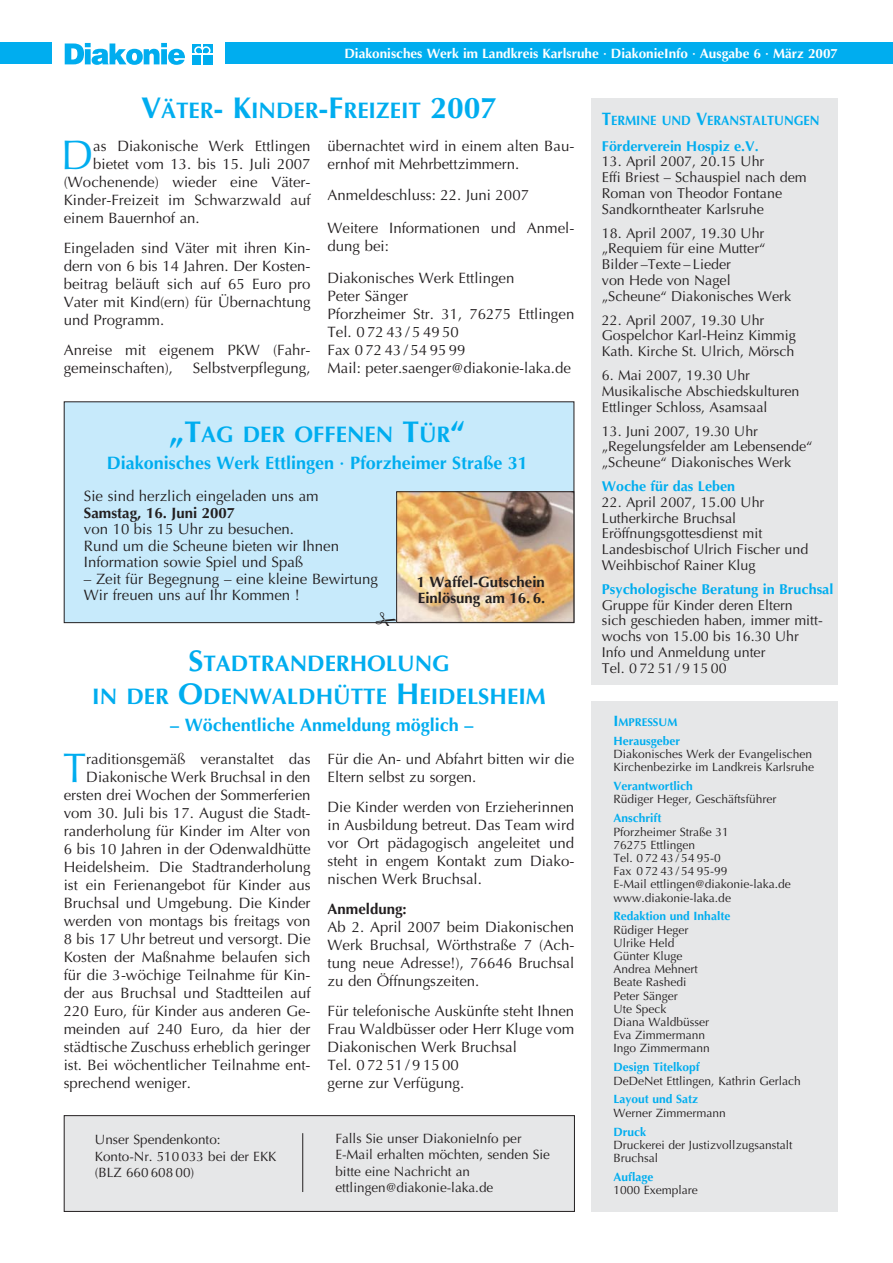
<style>
.page{position:relative;width:893px;height:1263px;background:#fff}
.page>*{position:absolute;margin:0;border:0;box-sizing:border-box;transform-origin:0 0}
.t1{font:41.4px "Optima";color:#00adef}
.t2{font:700 22.5px/33px "Optima";color:#00adef;text-align:center}
.t3{font:700 18px "Optima";color:#00adef}
.t4{font:15px/18px "Optima";color:#231f20}
.t5{font:700 15px/15.6px "Optima";color:#231f20}
.t6{font:14.25px/15.8px "Optima";color:#231f20}
.t7{font:700 14.25px "Optima";color:#00adef}
.t8{font:13.5px/16.5px "Optima";color:#231f20}
.t9{font:700 13.5px "Optima";color:#fff}
.t10{font:700 13.5px "Optima";color:#00adef;scale:.93 1}
.t11{font:12px/13.2px "Optima";color:#231f20}
.t12{font:700 12px "Optima";color:#00adef}
.t13{font:700 11.25px "Optima";color:#00adef}
.s1{font-size:30px}
.s2{font-size:18px}
.s3{font-size:15px}
</style>
<div class="page">
<div style="left:225px;top:43px;width:667px;height:21px;background:#00adef"></div>
<svg style="left:65px;top:43px;width:120px;height:22px"></svg>
<svg style="left:192px;top:44px;width:21px;height:20px"></svg>
<hr style="left:192px;top:53px;width:21px;height:2px;background:#fff">
<svg style="left:196px;top:44px;width:13px;height:21px"></svg>
<div style="left:0;top:43px;width:51px;height:21px;background:#00adef"></div>
<div style="left:591px;top:98px;width:247px;height:587px;background:#e6e7e8"></div>
<div style="left:64px;top:402px;width:510px;height:221px;background:#c7eafb"></div>
<img style="left:398px;top:493px;width:174px;height:128px">
<div style="left:396px;top:491px;width:178px;height:132px;border:1px solid #231f20"></div>
<div style="left:591px;top:702px;width:247px;height:510px;background:#e6e7e8"></div>
<div style="left:64px;top:1116px;width:510px;height:95px;background:#e6e7e8"></div>
<div style="left:64px;top:1115px;width:510px;height:97px;border:1px solid #231f20"></div>
<hr style="left:302px;top:1133px;width:1px;height:59px;background:#231f20">
<svg style="left:375px;top:622px;width:21px;height:2px"></svg>
<p class="t9" style="left:344px;top:48px;width:495px">Diakonisches Werk im Landkreis Karlsruhe · DiakonieInfo · Ausgabe 6 · März 2007</p>
<h2 class="t2" style="left:141px;top:96px;width:357px"><span class="s1">V</span>ÄTER<span class="s1">- K</span>INDER<span class="s1">-F</span>REIZEIT <span class="s1">2007</span></h2>
<h1 class="t1" style="left:61px;top:137px;width:34px">D</h1>
<p class="t4" style="left:93px;top:138px;width:219px">as Diakonische Werk Ettlingen</p>
<p class="t4" style="left:93px;top:156px;width:219px">bietet vom 13. bis 15. Juli 2007</p>
<p class="t4" style="left:64px;top:174px;width:248px">(Wochenende) wieder eine Väter-</p>
<p class="t4" style="left:64px;top:192px;width:248px">Kinder-Freizeit im Schwarzwald auf</p>
<p class="t4" style="left:64px;top:210px;width:137px">einem Bauernhof an.</p>
<p class="t4" style="left:64px;top:240px;width:248px;text-align:justify">Eingeladen sind Väter mit ihren Kin&shy;dern von 6 bis 14 Jahren. Der Kosten&shy;beitrag beläuft sich auf 65 Euro pro Vater mit Kind(ern) für Übernachtung und Programm.</p>
<p class="t4" style="left:64px;top:342px;width:248px">Anreise mit eigenem PKW (Fahr&shy;gemeinschaften),</p>
<p class="t4" style="left:193px;top:360px;width:119px">Selbstverpflegung,</p>
<p class="t4" style="left:327px;top:138px;width:248px">übernachtet wird in einem alten Bau&shy;ernhof mit Mehrbettzimmern.</p>
<p class="t4" style="left:327px;top:187px;width:203px">Anmeldeschluss: 22. Juni 2007</p>
<p class="t4" style="left:327px;top:220px;width:248px">Weitere Informationen und Anmel&shy;dung bei:</p>
<p class="t4" style="left:327px;top:270px;width:248px">Diakonisches Werk Ettlingen<br>Peter Sänger<br>Pforzheimer Str. 31, 76275 Ettlingen<br>Tel. 0 72 43 / 5 49 50<br>Fax 0 72 43 / 54 95 99<br>Mail: peter.saenger@diakonie-laka.de</p>
<h2 class="t2" style="left:169px;top:420px;width:297px"><span class="s1">„T</span>AG DER OFFENEN <span class="s1">T</span>ÜR<span class="s1">“</span></h2>
<p class="t3" style="left:107px;top:456px;width:422px">Diakonisches Werk Ettlingen · Pforzheimer Straße 31</p>
<p class="t4" style="left:84px;top:489px;width:236px">Sie sind herzlich eingeladen uns am</p>
<p class="t5" style="left:84px;top:506px;width:153px">Samstag, 16. Juni 2007</p>
<p class="t4" style="left:84px;top:522px;width:257px;line-height:16.5px">von 10 bis 15 Uhr zu besuchen.<br>Rund um die Scheune bieten wir Ihnen<br>Information sowie Spiel und Spaß</p>
<p class="t4" style="left:84px;top:572px;width:295px;line-height:16.5px">– Zeit für Begegnung – eine kleine Bewirtung<br>Wir freuen uns auf Ihr Kommen !</p>
<p class="t5" style="left:416px;top:576px;width:130px">1 Waffel-Gutschein<br>Einlösung am 16. 6.</p>
<h2 class="t2" style="left:92px;top:649px;width:455px"><span class="s1">S</span>TADTRANDERHOLUNG<br>IN DER <span class="s1">O</span>DENWALDHÜTTE <span class="s1">H</span>EIDELSHEIM</h2>
<p class="t3" style="left:170px;top:718px;width:305px">– Wöchentliche Anmeldung möglich –</p>
<h1 class="t1" style="left:63px;top:751px;width:25px">T</h1>
<p class="t4" style="left:86px;top:751px;width:226px">raditionsgemäß veranstaltet das</p>
<p class="t4" style="left:86px;top:769px;width:226px">Diakonische Werk Bruchsal in den</p>
<p class="t4" style="left:64px;top:787px;width:248px">ersten drei Wochen der Sommerferien</p>
<p class="t4" style="left:64px;top:805px;width:248px">vom 30. Juli bis 17. August die Stadt-</p>
<p class="t4" style="left:64px;top:823px;width:248px">randerholung für Kinder im Alter von</p>
<p class="t4" style="left:64px;top:841px;width:248px">6 bis 10 Jahren in der Odenwaldhütte</p>
<p class="t4" style="left:64px;top:859px;width:248px">Heidelsheim. Die Stadtranderholung</p>
<p class="t4" style="left:64px;top:877px;width:248px">ist ein Ferienangebot für Kinder aus</p>
<p class="t4" style="left:64px;top:895px;width:248px">Bruchsal und Umgebung. Die Kinder</p>
<p class="t4" style="left:64px;top:913px;width:248px">werden von montags bis freitags von</p>
<p class="t4" style="left:64px;top:931px;width:248px">8 bis 17 Uhr betreut und versorgt. Die</p>
<p class="t4" style="left:64px;top:949px;width:248px">Kosten der Maßnahme belaufen sich</p>
<p class="t4" style="left:64px;top:967px;width:248px">für die 3-wöchige Teilnahme für Kin-</p>
<p class="t4" style="left:64px;top:985px;width:248px">der aus Bruchsal und Stadtteilen auf</p>
<p class="t4" style="left:64px;top:1003px;width:248px">220 Euro, für Kinder aus anderen Ge-</p>
<p class="t4" style="left:64px;top:1021px;width:248px">meinden auf 240 Euro, da hier der</p>
<p class="t4" style="left:64px;top:1039px;width:248px">städtische Zuschuss erheblich geringer</p>
<p class="t4" style="left:64px;top:1057px;width:248px">ist. Bei wöchentlicher Teilnahme ent-</p>
<p class="t4" style="left:64px;top:1075px;width:129px">sprechend weniger.</p>
<p class="t4" style="left:327px;top:751px;width:248px">Für die An- und Abfahrt bitten wir die<br>Eltern selbst zu sorgen.</p>
<p class="t4" style="left:327px;top:799px;width:248px;text-align:justify">Die Kinder werden von Erzieherinnen in Ausbildung betreut. Das Team wird vor Ort pädagogisch angeleitet und steht in engem Kontakt zum Diako&shy;nischen Werk Bruchsal.</p>
<p class="t5" style="left:327px;top:903px;width:81px">Anmeldung:</p>
<p class="t4" style="left:327px;top:919px;width:248px;text-align:justify">Ab 2. April 2007 beim Diakonischen Werk Bruchsal, Wörthstraße 7 (Ach&shy;tung neue Adresse!), 76646 Bruchsal zu den Öffnungszeiten.</p>
<p class="t4" style="left:327px;top:1003px;width:248px">Für telefonische Auskünfte steht Ihnen<br>Frau Waldbüsser oder Herr Kluge vom<br>Diakonischen Werk Bruchsal<br>Tel. 0 72 51 / 9 15 00<br>gerne zur Verfügung.</p>
<p class="t8" style="left:95px;top:1133px;width:183px">Unser Spendenkonto:<br>Konto-Nr. 510 033 bei der EKK (BLZ 660 608 00)</p>
<p class="t8" style="left:335px;top:1131px;width:216px">Falls Sie unser DiakonieInfo per<br>E-Mail erhalten möchten, senden Sie bitte eine Nachricht an ettlingen@diakonie-laka.de</p>
<p class="t10" style="left:602px;top:115px;width:236px"><span class="s2">T</span>ERMINE UND <span class="s2">V</span>ERANSTALTUNGEN</p>
<p class="t7" style="left:602px;top:140px;width:158px">Förderverein Hospiz e.V.</p>
<p class="t6" style="left:602px;top:155px;width:206px">13. April 2007, 20.15 Uhr<br>Effi Briest – Schauspiel nach dem<br>Roman von Theodor Fontane<br>Sandkorntheater Karlsruhe</p>
<p class="t6" style="left:602px;top:226px;width:191px">18. April 2007, 19.30 Uhr „Requiem für eine Mutter“<br>Bilder –Texte – Lieder<br>von Hede von Nagel „Scheune“ Diakonisches Werk</p>
<p class="t6" style="left:602px;top:313px;width:195px">22. April 2007, 19.30 Uhr<br>Gospelchor Karl-Heinz Kimmig<br>Kath. Kirche St. Ulrich, Mörsch</p>
<p class="t6" style="left:602px;top:369px;width:199px">6. Mai 2007, 19.30 Uhr<br>Musikalische Abschiedskulturen<br>Ettlinger Schloss, Asamsaal</p>
<p class="t6" style="left:602px;top:424px;width:212px">13. Juni 2007, 19.30 Uhr „Regelungsfelder am Lebensende“ „Scheune“ Diakonisches Werk</p>
<p class="t7" style="left:602px;top:480px;width:135px">Woche für das Leben</p>
<p class="t6" style="left:602px;top:495px;width:208px">22. April 2007, 15.00 Uhr<br>Lutherkirche Bruchsal<br>Eröffnungsgottesdienst mit<br>Landesbischof Ulrich Fischer und<br>Weihbischof Rainer Klug</p>
<p class="t7" style="left:602px;top:583px;width:233px">Psychologische Beratung in Bruchsal</p>
<p class="t6" style="left:602px;top:598px;width:222px">Gruppe für Kinder deren Eltern<br>sich geschieden haben, immer mitt&shy;wochs von 15.00 bis 16.30 Uhr<br>Info und Anmeldung unter<br>Tel. 07251/91500</p>
<p class="t13" style="left:613px;top:718px;width:65px"><span class="s3">I</span>MPRESSUM</p>
<p class="t12" style="left:613px;top:736px;width:68px">Herausgeber</p>
<p class="t11" style="left:613px;top:749px;width:202px">Diakonisches Werk der Evangelischen<br>Kirchenbezirke im Landkreis Karlsruhe</p>
<p class="t12" style="left:613px;top:781px;width:81px">Verantwortlich</p>
<p class="t11" style="left:613px;top:794px;width:164px">Rüdiger Heger, Geschäftsführer</p>
<p class="t12" style="left:613px;top:813px;width:49px">Anschrift</p>
<p class="t11" style="left:613px;top:826px;width:179px">Pforzheimer Straße 31<br>76275 Ettlingen<br>Tel. 0 72 43 / 54 95-0<br>Fax 0 72 43 / 54 95-99<br>E-Mail ettlingen@diakonie-laka.de www.diakonie-laka.de</p>
<p class="t12" style="left:613px;top:911px;width:118px">Redaktion und Inhalte</p>
<p class="t11" style="left:613px;top:924px;width:98px">Rüdiger Heger<br>Ulrike Held<br>Günter Kluge<br>Andrea Mehnert<br>Beate Rashedi<br>Peter Sänger<br>Ute Speck<br>Diana Waldbüsser<br>Eva Zimmermann<br>Ingo Zimmermann</p>
<p class="t12" style="left:613px;top:1062px;width:88px">Design Titelkopf</p>
<p class="t11" style="left:613px;top:1075px;width:189px">DeDeNet Ettlingen, Kathrin Gerlach</p>
<p class="t12" style="left:613px;top:1094px;width:86px">Layout und Satz</p>
<p class="t11" style="left:613px;top:1107px;width:114px">Werner Zimmermann</p>
<p class="t12" style="left:613px;top:1126px;width:34px">Druck</p>
<p class="t11" style="left:613px;top:1139px;width:180px">Druckerei der Justizvollzugsanstalt<br>Bruchsal</p>
<p class="t12" style="left:613px;top:1172px;width:41px">Auflage</p>
<p class="t11" style="left:613px;top:1184px;width:86px">1000 Exemplare</p>
</div>
